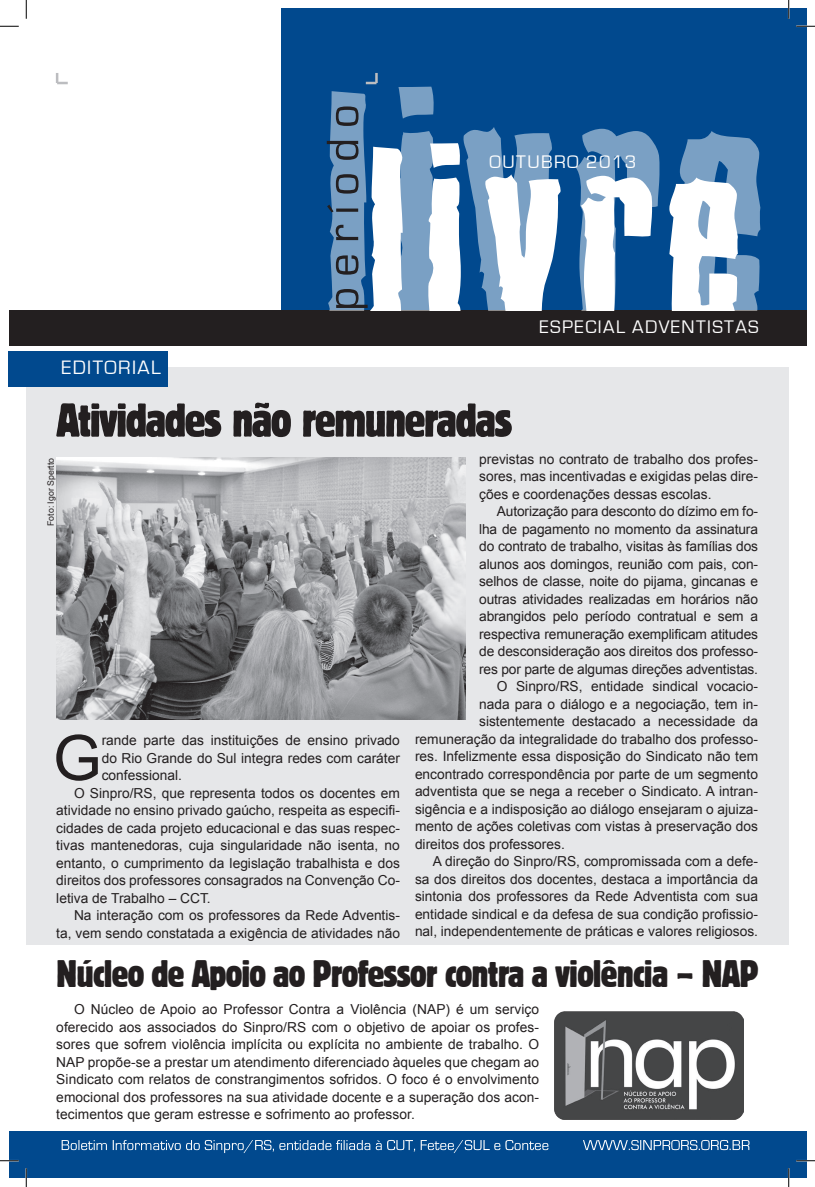
<style>
.page{position:relative;width:815px;height:1187px;background:#fff}
.page>*{position:absolute;margin:0;border:0;box-sizing:border-box;transform-origin:0 0}
.t1{font:62.62px "Arial";color:#231f20}
.t2{font:condensed 50px "Block T";letter-spacing:-.03em;color:#231f20}
.t3{font:condensed 40px "Block T";letter-spacing:-.02em;color:#231f20}
.t4{font:20px "Eurostile";letter-spacing:.07em;color:#fff}
.t5{font:18.75px "Eurostile";letter-spacing:.075em;color:#fff}
.t6{font:13.75px/17.5px "Arial";color:#231f20;text-align:justify}
.t7{font:8.75px "Arial";color:#231f20}
</style>
<div class="page">
<div style="left:26px;top:366px;width:762px;height:578px;background:#e6e7e9"></div>
<div style="left:9px;top:1131px;width:797px;height:47px;background:#01498e"></div>
<div style="left:9px;top:310px;width:797px;height:36px;background:#231f20"></div>
<svg style="left:62px;top:1139px;width:687px;height:13px"></svg>
<div style="left:280px;top:9px;width:526px;height:301px;background:#01498e"></div>
<svg style="left:329px;top:87px;width:431px;height:223px"></svg>
<svg style="left:369px;top:143px;width:368px;height:167px"></svg>
<svg style="left:327px;top:106px;width:40px;height:202px;background:#587da1"></svg>
<div style="left:9px;top:351px;width:159px;height:35px;background:#01498e"></div>
<svg style="left:56px;top:73px;width:12px;height:11px"></svg>
<svg style="left:366px;top:73px;width:11px;height:11px"></svg>
<img style="left:56px;top:458px;width:409px;height:261px">
<img style="left:554px;top:1011px;width:189px;height:108px">
<svg style="left:0;top:25px;width:19px;height:2px"></svg>
<svg style="left:796px;top:25px;width:18px;height:2px"></svg>
<svg style="left:0;top:1159px;width:19px;height:2px"></svg>
<svg style="left:796px;top:1159px;width:18px;height:2px"></svg>
<svg style="left:25px;top:0;width:2px;height:19px"></svg>
<svg style="left:25px;top:1168px;width:2px;height:18px"></svg>
<svg style="left:787px;top:0;width:2px;height:19px"></svg>
<svg style="left:787px;top:1168px;width:2px;height:18px"></svg>
<h3 class="t5" style="left:489px;top:152px;width:148px">OUTUBRO 2013</h3>
<h3 class="t4" style="left:61px;top:356px;width:101px">EDITORIAL</h3>
<h2 class="t2" style="left:56px;top:393px;width:457px">Atividades não remuneradas</h2>
<h3 class="t5" style="left:539px;top:316px;width:221px">ESPECIAL ADVENTISTAS</h3>
<p class="t7" style="left:45px;top:526px;width:70px;rotate:-90deg">Foto: Igor Spertto</p>
<h1 class="t1" style="left:53px;top:717px;width:50px">G</h1>
<p class="t6" style="left:102px;top:731px;width:299px">rande parte das instituições de ensino privado</p>
<p class="t6" style="left:102px;top:749px;width:299px">do Rio Grande do Sul integra redes com caráter</p>
<p class="t6" style="left:102px;top:766px;width:82px">confessional.</p>
<p class="t6" style="left:74px;top:784px;width:327px">O Sinpro/RS, que representa todos os docentes em</p>
<p class="t6" style="left:56px;top:801px;width:345px">atividade no ensino privado gaúcho, respeita as especifi-</p>
<p class="t6" style="left:56px;top:819px;width:345px">cidades de cada projeto educacional e das suas respec-</p>
<p class="t6" style="left:56px;top:836px;width:345px">tivas mantenedoras, cuja singularidade não isenta, no</p>
<p class="t6" style="left:56px;top:854px;width:345px">entanto, o cumprimento da legislação trabalhista e dos</p>
<p class="t6" style="left:56px;top:871px;width:345px">direitos dos professores consagrados na Convenção Co-</p>
<p class="t6" style="left:56px;top:889px;width:156px">letiva de Trabalho – CCT.</p>
<p class="t6" style="left:74px;top:906px;width:327px">Na interação com os professores da Rede Adventis-</p>
<p class="t6" style="left:56px;top:924px;width:345px">ta, vem sendo constatada a exigência de atividades não</p>
<p class="t6" style="left:479px;top:450px;width:280px">previstas no contrato de trabalho dos profes&shy;sores, mas incentivadas e exigidas pelas dire&shy;ções e coordenações dessas escolas.</p>
<p class="t6" style="left:496px;top:502px;width:263px">Autorização para desconto do dízimo em fo-</p>
<p class="t6" style="left:479px;top:520px;width:280px">lha de pagamento no momento da assinatura</p>
<p class="t6" style="left:479px;top:537px;width:280px">do contrato de trabalho, visitas às famílias dos</p>
<p class="t6" style="left:479px;top:555px;width:280px">alunos aos domingos, reunião com pais, con-</p>
<p class="t6" style="left:479px;top:572px;width:280px">selhos de classe, noite do pijama, gincanas e</p>
<p class="t6" style="left:479px;top:590px;width:280px">outras atividades realizadas em horários não</p>
<p class="t6" style="left:479px;top:607px;width:280px">abrangidos pelo período contratual e sem a</p>
<p class="t6" style="left:479px;top:625px;width:280px">respectiva remuneração exemplificam atitudes</p>
<p class="t6" style="left:479px;top:642px;width:280px">de desconsideração aos direitos dos professo-</p>
<p class="t6" style="left:479px;top:660px;width:280px">res por parte de algumas direções adventistas.</p>
<p class="t6" style="left:496px;top:677px;width:263px">O Sinpro/RS, entidade sindical vocacio-</p>
<p class="t6" style="left:479px;top:695px;width:280px">nada para o diálogo e a negociação, tem in-</p>
<p class="t6" style="left:479px;top:712px;width:280px">sistentemente destacado a necessidade da</p>
<p class="t6" style="left:415px;top:730px;width:344px">remuneração da integralidade do trabalho dos professo-</p>
<p class="t6" style="left:415px;top:747px;width:344px">res. Infelizmente essa disposição do Sindicato não tem</p>
<p class="t6" style="left:415px;top:765px;width:344px">encontrado correspondência por parte de um segmento</p>
<p class="t6" style="left:415px;top:782px;width:344px">adventista que se nega a receber o Sindicato. A intran-</p>
<p class="t6" style="left:415px;top:800px;width:344px">sigência e a indisposição ao diálogo ensejaram o ajuiza-</p>
<p class="t6" style="left:415px;top:817px;width:344px">mento de ações coletivas com vistas à preservação dos</p>
<p class="t6" style="left:415px;top:835px;width:151px">direitos dos professores.</p>
<p class="t6" style="left:432px;top:852px;width:327px">A direção do Sinpro/RS, compromissada com a defe-</p>
<p class="t6" style="left:415px;top:870px;width:344px">sa dos direitos dos docentes, destaca a importância da</p>
<p class="t6" style="left:415px;top:887px;width:344px">sintonia dos professores da Rede Adventista com sua</p>
<p class="t6" style="left:415px;top:905px;width:344px">entidade sindical e da defesa de sua condição profissio-</p>
<p class="t6" style="left:415px;top:922px;width:344px">nal, independentemente de práticas e valores religiosos.</p>
<h3 class="t3" style="left:56px;top:952px;width:703px">Núcleo de Apoio ao Professor contra a violência – NAP</h3>
<p class="t6" style="left:56px;top:1000px;width:484px;text-indent:18px">O Núcleo de Apoio ao Professor Contra a Violência (NAP) é um serviço oferecido aos associados do Sinpro/RS com o objetivo de apoiar os profes&shy;sores que sofrem violência implícita ou explícita no ambiente de trabalho. O NAP propõe-se a prestar um atendimento diferenciado àqueles que chegam ao Sindicato com relatos de constrangimentos sofridos. O foco é o envolvimento emocional dos professores na sua atividade docente e a superação dos acon&shy;tecimentos que geram estresse e sofrimento ao professor.</p>
</div>
